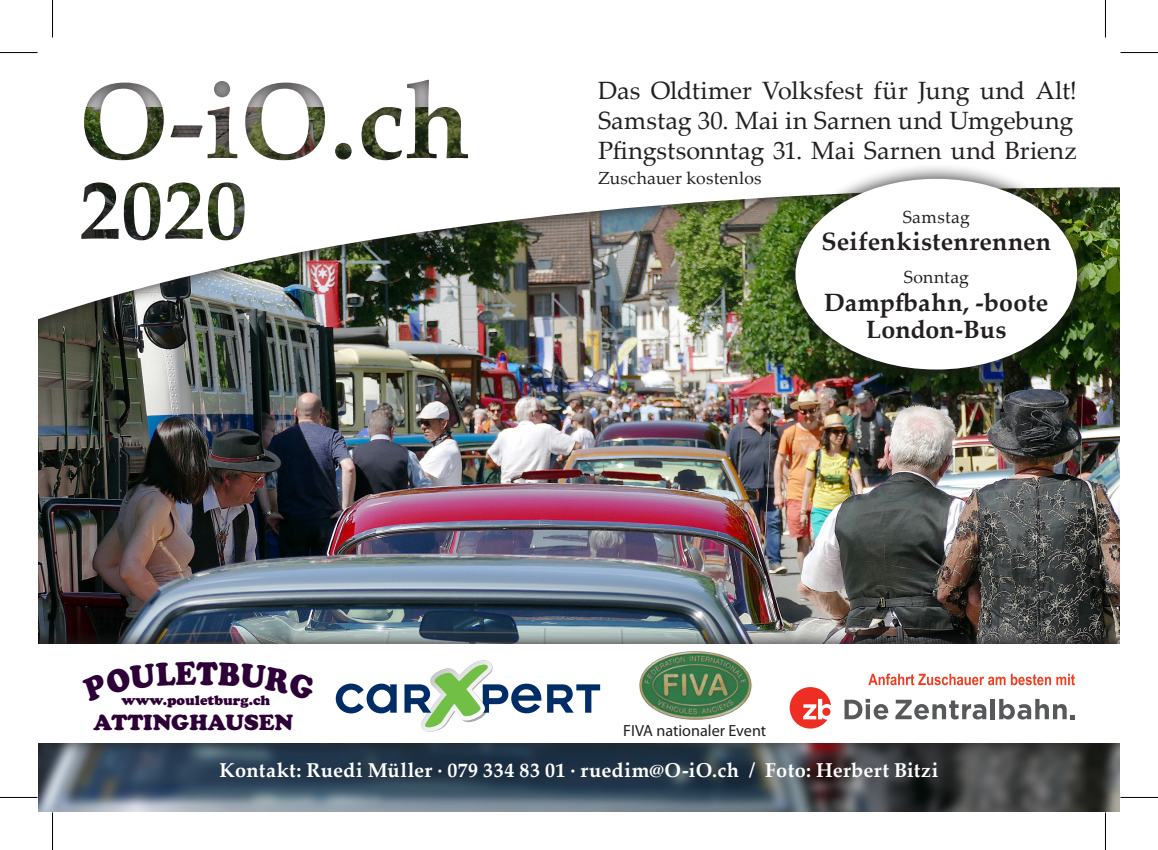
<style>
.page{position:relative;width:1158px;height:850px;background:#fff}
.page>*{position:absolute;margin:0;border:0;box-sizing:border-box;transform-origin:0 0}
.t1{font:900 34px "Cooper";color:#2d0037;scale:.89 1}
.t2{font:25px/30px "Palatino Linotype";color:#231f20}
.t3{font:700 25px "Palatino Linotype";letter-spacing:.01em;color:#231f20}
.t4{font:900 22.75px "Cooper";color:#2d0037}
.t5{font:700 20px "Palatino Linotype";letter-spacing:.015em;color:#fff}
.t6{font:17.5px "Palatino Linotype";letter-spacing:.015em;color:#231f20}
.t7{font:16.25px "Myriad Pro";color:#231f20}
.t8{font:900 14.25px "Cooper";color:#2d0037}
</style>
<div class="page">
<img style="left:38px;top:758px;width:1081px;height:53px">
<img style="left:38px;top:337px;width:1081px;height:290px">
<div style="left:38px;top:38px;width:1081px;height:299px;background:#231f20;opacity:.75"></div>
<img style="left:38px;top:38px;width:1081px;height:284px">
<div style="left:38px;top:627px;width:1081px;height:131px;background:#231f20;opacity:.75"></div>
<div style="left:38px;top:643px;width:1081px;height:99px;background:#fff"></div>
<svg style="left:547px;top:684px;width:53px;height:28px"></svg>
<svg style="left:336px;top:683px;width:60px;height:30px"></svg>
<svg style="left:404px;top:660px;width:137px;height:71px"></svg>
<img style="left:639px;top:651px;width:113px;height:68px">
<svg style="left:789px;top:687px;width:42px;height:41px"></svg>
<svg style="left:844px;top:698px;width:44px;height:21px"></svg>
<svg style="left:895px;top:699px;width:91px;height:20px"></svg>
<hr style="left:990px;top:698px;width:4px;height:20px;background:#57585a">
<svg style="left:999px;top:698px;width:76px;height:21px"></svg>
<svg style="left:868px;top:673px;width:206px;height:12px"></svg>
<div style="left:779px;top:162px;width:314px;height:223px;background:#231f20;opacity:.75"></div>
<div style="left:795px;top:179px;width:282px;height:190px;background:#fff;border-radius:50%"></div>
<hr style="left:0;top:52px;width:38px;height:1px;background:#000">
<hr style="left:1120px;top:52px;width:37px;height:1px;background:#000">
<hr style="left:0;top:796px;width:38px;height:1px;background:#000">
<hr style="left:1120px;top:796px;width:37px;height:1px;background:#000">
<hr style="left:52px;top:0;width:1px;height:38px;background:#000">
<hr style="left:52px;top:812px;width:1px;height:37px;background:#000">
<hr style="left:1104px;top:0;width:1px;height:38px;background:#000">
<hr style="left:1104px;top:812px;width:1px;height:37px;background:#000">
<p class="t2" style="left:598px;top:75px;width:480px">Das Oldtimer Volksfest für Jung und Alt!<br>Samstag 30. Mai in Sarnen und Umgebung</p>
<p class="t2" style="left:598px;top:135px;width:480px">Pfingstsonntag 31. Mai Sarnen und Brienz</p>
<p class="t6" style="left:598px;top:166px;width:165px">Zuschauer kostenlos</p>
<p class="t6" style="left:902px;top:204px;width:68px">Samstag</p>
<p class="t3" style="left:821px;top:224px;width:231px">Seifenkistenrennen</p>
<p class="t6" style="left:903px;top:265px;width:67px">Sonntag</p>
<p class="t3" style="left:824px;top:284px;width:226px">Dampfbahn, -boote</p>
<p class="t3" style="left:866px;top:312px;width:142px">London-Bus</p>
<p class="t1" style="left:196px;top:661px;width:25px">T</p>
<p class="t4" style="left:94px;top:714px;width:201px">ATTINGHAUSEN</p>
<p class="t8" style="left:121px;top:695px;width:150px">www.pouletburg.ch</p>
<p class="t7" style="left:623px;top:720px;width:144px">FIVA nationaler Event</p>
<p class="t5" style="left:220px;top:755px;width:720px">Kontakt: Ruedi Müller · 079 334 83 01 · ruedim@O-iO.ch / Foto: Herbert Bitzi</p>
</div>
